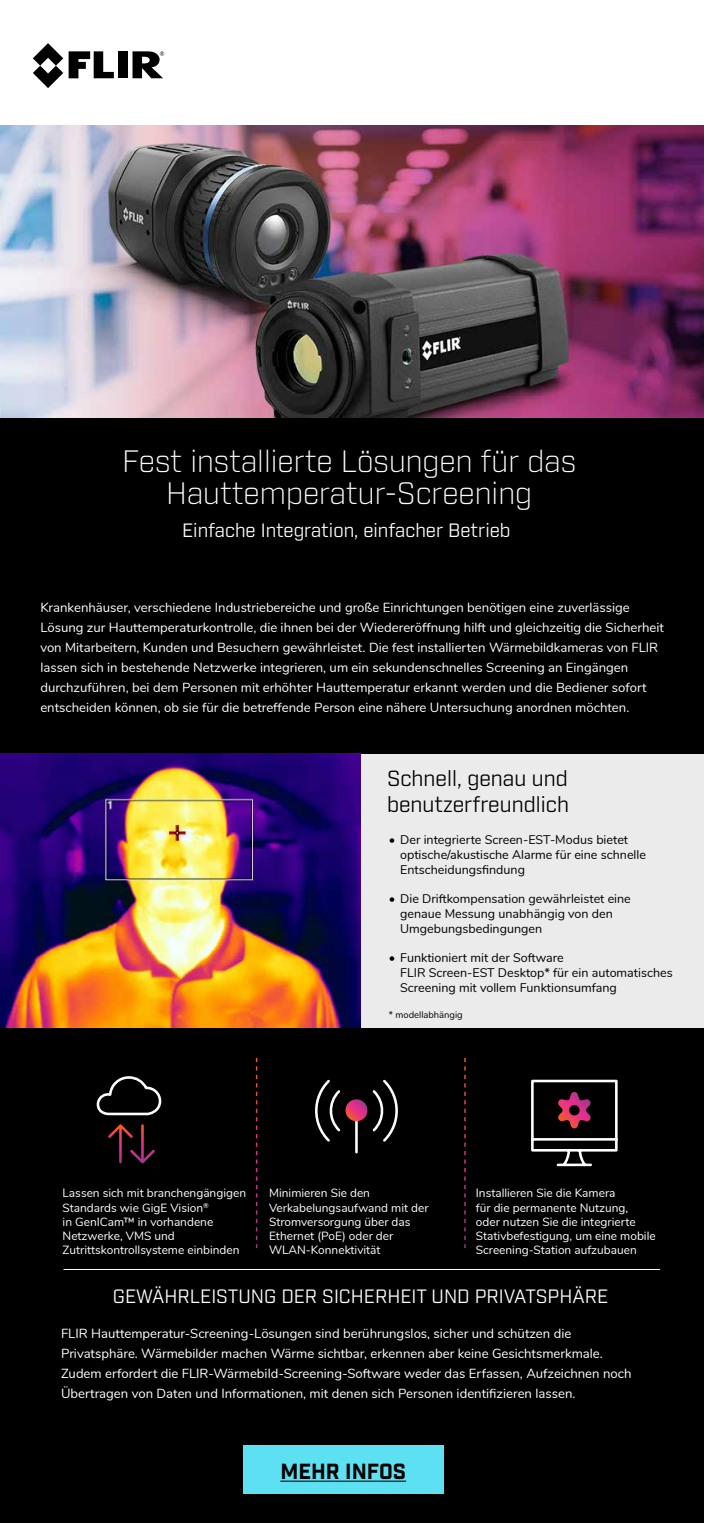
<style>
.page{position:relative;width:704px;height:1523px;background:#fff}
.page>*{position:absolute;margin:0;border:0;box-sizing:border-box;transform-origin:0 0}
.t1{font:300 30px/31.9px "Industry";color:#fff;text-align:center}
.t2{font:21.25px/25.5px "Industry";color:#000}
.t3{font:700 21.25px "Industry";color:#000}
.t4{font:18.75px "Industry";color:#fff}
.t5{font:13.12px/20px "Nunito";color:#fff}
.t6{font:12.5px/15px "Nunito";color:#000}
.t7{font:11.88px/14.2px "Nunito";color:#fff}
.t8{font:9.38px "Nunito";color:#000}
</style>
<div class="page">
<div style="left:0;top:130px;width:703px;height:1392px;background:#000"></div>
<div style="left:250px;top:754px;width:453px;height:274px;background:#ebebeb"></div>
<img style="left:0;top:125px;width:703px;height:293px">
<img style="left:0;top:754px;width:360px;height:274px">
<svg style="left:69px;top:51px;width:45px;height:27px"></svg>
<div style="left:118px;top:51px;width:10px;height:27px;background:#000"></div>
<svg style="left:33px;top:43px;width:30px;height:45px"></svg>
<svg style="left:132px;top:51px;width:32px;height:27px"></svg>
<hr style="left:63px;top:1269px;width:596px;height:1px;background:#fff">
<div style="left:243px;top:1445px;width:200px;height:49px;background:#5ce0f2"></div>
<hr style="left:280px;top:1480px;width:126px;height:1px;background:#000">
<svg style="left:315px;top:1079px;width:83px;height:75px"></svg>
<svg style="left:345px;top:1099px;width:22px;height:22px"></svg>
<svg style="left:108px;top:1124px;width:47px;height:39px"></svg>
<svg style="left:96px;top:1076px;width:66px;height:40px"></svg>
<svg style="left:464px;top:1058px;width:1px;height:190px"></svg>
<svg style="left:256px;top:1058px;width:1px;height:190px"></svg>
<svg style="left:531px;top:1079px;width:87px;height:88px"></svg>
<h1 class="t1" style="left:122px;top:446px;width:455px">Fest installierte Lösungen für das<br>Hauttemperatur-Screening</h1>
<h3 class="t4" style="left:182px;top:519px;width:330px">Einfache Integration, einfacher Betrieb</h3>
<p class="t5" style="left:40px;top:596px;width:624px">Krankenhäuser, verschiedene Industriebereiche und große Einrichtungen benötigen eine zuverlässige Lösung zur Hauttemperaturkontrolle, die ihnen bei der Wiedereröffnung hilft und gleichzeitig die Sicherheit von Mitarbeitern, Kunden und Besuchern gewährleistet. Die fest installierten Wärmebildkameras von FLIR lassen sich in bestehende Netzwerke integrieren, um ein sekundenschnelles Screening an Eingängen durchzuführen, bei dem Personen mit erhöhter Hauttemperatur erkannt werden und die Bediener sofort entscheiden können, ob sie für die betreffende Person eine nähere Untersuchung anordnen möchten.</p>
<h2 class="t2" style="left:387px;top:766px;width:183px">Schnell, genau und benutzerfreundlich</h2>
<p class="t6" style="left:400px;top:831px;width:247px;text-indent:-11px">• Der integrierte Screen-EST-Modus bietet optische/akustische Alarme für eine schnelle<br>Entscheidungsfindung</p>
<p class="t6" style="left:400px;top:890px;width:232px;text-indent:-11px">• Die Driftkompensation gewährleistet eine genaue Messung unabhängig von den<br>Umgebungsbedingungen</p>
<p class="t6" style="left:400px;top:949px;width:274px;text-indent:-11px">• Funktioniert mit der Software<br>FLIR Screen-EST Desktop* für ein automatisches<br>Screening mit vollem Funktionsumfang</p>
<p class="t8" style="left:388px;top:1008px;width:75px">* modellabhängig</p>
<p class="t7" style="left:62px;top:1185px;width:185px">Lassen sich mit branchengängigen<br>Standards wie GigE Vision<sup>®<br></sup>in GenICam™ in vorhandene<br>Netzwerke, VMS und<br>Zutrittskontrollsysteme einbinden</p>
<p class="t7" style="left:269px;top:1185px;width:161px">Minimieren Sie den<br>Verkabelungsaufwand mit der<br>Stromversorgung über das<br>Ethernet (PoE) oder der<br>WLAN-Konnektivität</p>
<p class="t7" style="left:475px;top:1185px;width:181px">Installieren Sie die Kamera<br>für die permanente Nutzung,<br>oder nutzen Sie die integrierte<br>Stativbefestigung, um eine mobile<br>Screening-Station aufzubauen</p>
<h3 class="t4" style="left:113px;top:1285px;width:496px">GEWÄHRLEISTUNG DER SICHERHEIT UND PRIVATSPHÄRE</h3>
<p class="t5" style="left:61px;top:1322px;width:571px">FLIR Hauttemperatur-Screening-Lösungen sind berührungslos, sicher und schützen die Privatsphäre. Wärmebilder machen Wärme sichtbar, erkennen aber keine Gesichtsmerkmale.<br>Zudem erfordert die FLIR-Wärmebild-Screening-Software weder das Erfassen, Aufzeichnen noch Übertragen von Daten und Informationen, mit denen sich Personen identifizieren lassen.</p>
<h2 class="t3" style="left:280px;top:1458px;width:127px">MEHR INFOS</h2>
</div>
